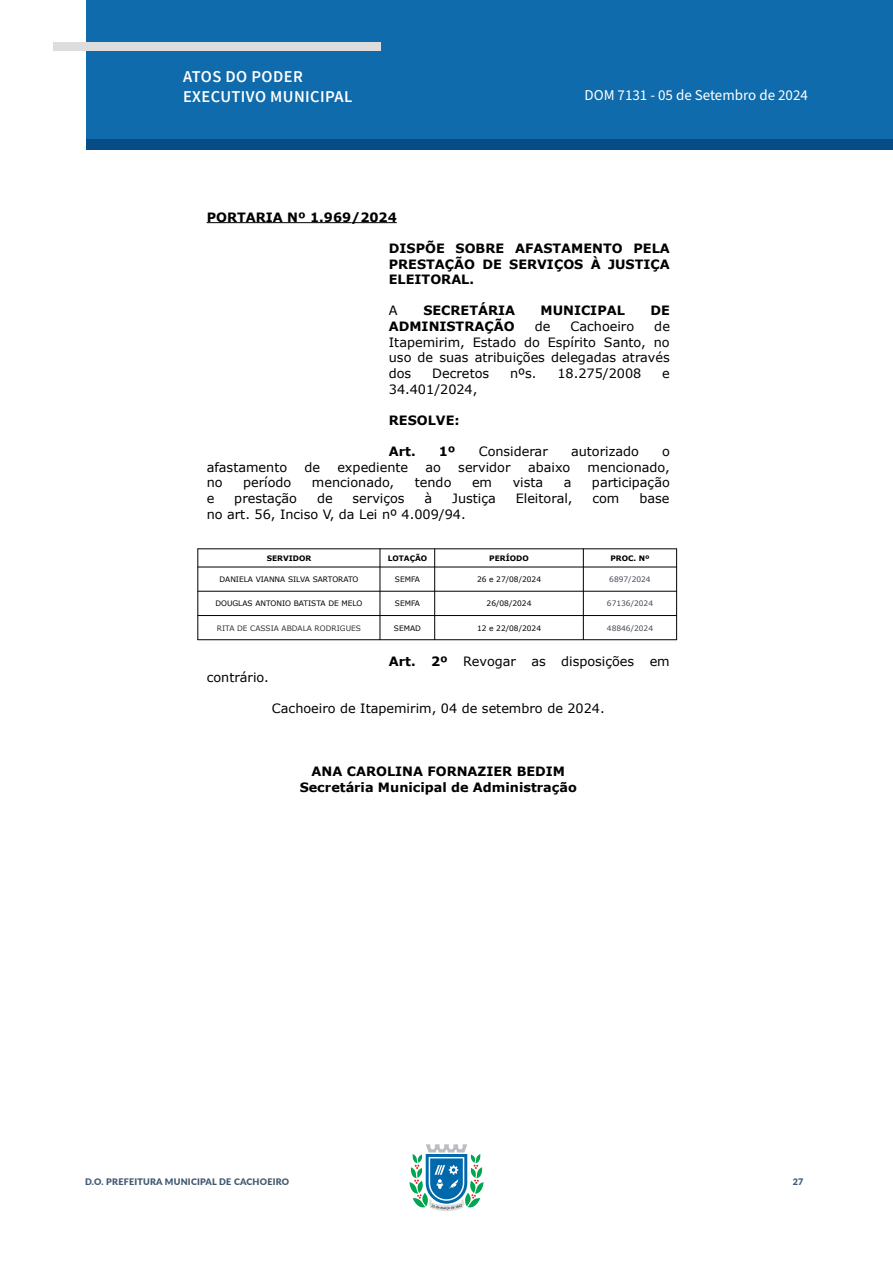
<style>
.page{position:relative;width:893px;height:1263px;background:#fff}
.page>*{position:absolute;margin:0;border:0;box-sizing:border-box;transform-origin:0 0}
.t1{font:600 16.5px/19.8px "Source Sans Pro";letter-spacing:.025em;color:#fff}
.t2{font:15px "Source Sans Pro";color:#fff}
.t3{font:12.9px/15.6px "Verdana";color:#000;text-align:justify}
.t4{font:700 12.9px/15.6px "Verdana";color:#000;text-align:justify}
.t5{font:900 9px "Lato";letter-spacing:.025em;color:#405970}
.t6{font:7.5px "Verdana";color:#000}
.t7{font:700 7.5px "Verdana";color:#000}
.t8{font:7.5px "Verdana";letter-spacing:.005em;color:#434a54}
.t9{font:7.5px "Verdana";color:#333}
.s1{font-weight:700}
</style>
<div class="page">
<svg style="left:409px;top:1144px;width:75px;height:67px"></svg>
<div style="left:86px;top:0;width:807px;height:140px;background:#0f6bab"></div>
<div style="left:87px;top:140px;width:806px;height:10px;background:#084c86"></div>
<div style="left:53px;top:42px;width:328px;height:9px;background:#ddd"></div>
<hr style="left:207px;top:222px;width:144px;height:1px;background:#000">
<hr style="left:351px;top:222px;width:46px;height:1px;background:#000">
<hr style="left:198px;top:548px;width:479px;height:1px;background:#000">
<hr style="left:198px;top:567px;width:479px;height:1px;background:#000">
<hr style="left:198px;top:591px;width:479px;height:1px;background:#000">
<hr style="left:198px;top:615px;width:479px;height:1px;background:#000">
<hr style="left:198px;top:639px;width:479px;height:1px;background:#000">
<hr style="left:198px;top:548px;width:1px;height:92px;background:#000">
<hr style="left:380px;top:548px;width:1px;height:92px;background:#000">
<hr style="left:434px;top:548px;width:1px;height:92px;background:#000">
<hr style="left:583px;top:548px;width:1px;height:92px;background:#000">
<hr style="left:676px;top:548px;width:1px;height:92px;background:#000">
<p class="t1" style="left:183px;top:67px;width:171px">ATOS DO PODER<br>EXECUTIVO MUNICIPAL</p>
<p class="t2" style="left:584px;top:85px;width:225px">DOM 7131 - 05 de Setembro de 2024</p>
<p class="t4" style="left:207px;top:209px;width:192px">PORTARIA Nº 1.969 /2024</p>
<p class="t4" style="left:389px;top:240px;width:282px">DISPÕE SOBRE AFASTAMENTO PELA PRESTAÇÃO DE SERVIÇOS À JUSTIÇA ELEITORAL.</p>
<p class="t3" style="left:389px;top:304px;width:10px">A</p>
<p class="t4" style="left:423px;top:302px;width:93px">SECRETÁRIA</p>
<p class="t4" style="left:541px;top:302px;width:86px">MUNICIPAL</p>
<p class="t4" style="left:650px;top:302px;width:21px">DE</p>
<p class="t4" style="left:389px;top:318px;width:127px">ADMINISTRAÇÃO</p>
<p class="t3" style="left:535px;top:319px;width:17px">de</p>
<p class="t3" style="left:571px;top:319px;width:65px">Cachoeiro</p>
<p class="t3" style="left:389px;top:319px;width:283px;text-indent:265px">de Itapemirim, Estado do Espírito Santo, no uso de suas atribuições delegadas através dos</p>
<p class="t3" style="left:432px;top:366px;width:58px">Decretos</p>
<p class="t3" style="left:510px;top:366px;width:28px">nºs.</p>
<p class="t3" style="left:557px;top:366px;width:85px">18.275/2008</p>
<p class="t3" style="left:662px;top:366px;width:9px">e</p>
<p class="t3" style="left:389px;top:382px;width:90px">34.401/2024,</p>
<p class="t4" style="left:389px;top:412px;width:72px">RESOLVE:</p>
<p class="t4" style="left:389px;top:443px;width:28px">Art.</p>
<p class="t4" style="left:439px;top:443px;width:18px">1º</p>
<p class="t3" style="left:479px;top:444px;width:71px">Considerar</p>
<p class="t3" style="left:571px;top:444px;width:69px">autorizado</p>
<p class="t3" style="left:662px;top:444px;width:9px">o</p>
<p class="t3" style="left:207px;top:460px;width:82px">afastamento</p>
<p class="t3" style="left:305px;top:460px;width:17px">de</p>
<p class="t3" style="left:337px;top:460px;width:72px">expediente</p>
<p class="t3" style="left:426px;top:460px;width:17px">ao</p>
<p class="t3" style="left:458px;top:460px;width:54px">servidor</p>
<p class="t3" style="left:528px;top:460px;width:44px">abaixo</p>
<p class="t3" style="left:588px;top:460px;width:84px">mencionado,</p>
<p class="t3" style="left:207px;top:476px;width:17px">no</p>
<p class="t3" style="left:243px;top:476px;width:50px">período</p>
<p class="t3" style="left:312px;top:476px;width:84px">mencionado,</p>
<p class="t3" style="left:415px;top:476px;width:38px">tendo</p>
<p class="t3" style="left:472px;top:476px;width:22px">em</p>
<p class="t3" style="left:513px;top:476px;width:32px">vista</p>
<p class="t3" style="left:564px;top:476px;width:9px">a</p>
<p class="t3" style="left:592px;top:476px;width:79px">participação</p>
<p class="t3" style="left:207px;top:491px;width:9px">e</p>
<p class="t3" style="left:234px;top:491px;width:64px">prestação</p>
<p class="t3" style="left:317px;top:491px;width:17px">de</p>
<p class="t3" style="left:353px;top:491px;width:54px">serviços</p>
<p class="t3" style="left:425px;top:491px;width:9px">à</p>
<p class="t3" style="left:452px;top:491px;width:45px">Justiça</p>
<p class="t3" style="left:516px;top:491px;width:58px">Eleitoral,</p>
<p class="t3" style="left:592px;top:491px;width:28px">com</p>
<p class="t3" style="left:639px;top:491px;width:32px">base</p>
<p class="t3" style="left:207px;top:507px;width:260px">no art. 56, Inciso V, da Lei nº 4.009/94.</p>
<p class="t7" style="left:267px;top:553px;width:46px">SERVIDOR</p>
<p class="t7" style="left:388px;top:553px;width:41px">LOTAÇÃO</p>
<p class="t7" style="left:489px;top:553px;width:41px">PERÍODO</p>
<p class="t7" style="left:610px;top:553px;width:41px">PROC. Nº</p>
<p class="t6" style="left:219px;top:576px;width:141px">DANIELA VIANNA SILVA SARTORATO</p>
<p class="t6" style="left:395px;top:576px;width:27px">SEMFA</p>
<p class="t6" style="left:477px;top:576px;width:66px">26 e 27/08/2024</p>
<p class="t8" style="left:609px;top:576px;width:43px">6897/2024</p>
<p class="t6" style="left:215px;top:600px;width:149px">DOUGLAS ANTONIO BATISTA DE MELO</p>
<p class="t6" style="left:395px;top:600px;width:27px">SEMFA</p>
<p class="t6" style="left:487px;top:600px;width:46px">26/08/2024</p>
<p class="t8" style="left:607px;top:600px;width:48px">67136/2024</p>
<p class="t9" style="left:217px;top:624px;width:146px">RITA DE CASSIA ABDALA RODRIGUES</p>
<p class="t6" style="left:394px;top:624px;width:29px">SEMAD</p>
<p class="t6" style="left:477px;top:624px;width:66px">12 e 22/08/2024</p>
<p class="t8" style="left:607px;top:624px;width:48px">48846/2024</p>
<p class="t3" style="left:389px;top:655px;width:282px"><span class="s1">Art. 2º</span> Revogar as disposições em</p>
<p class="t3" style="left:207px;top:670px;width:64px">contrário.</p>
<p class="t3" style="left:272px;top:702px;width:334px">Cachoeiro de Itapemirim, 04 de setembro de 2024.</p>
<p class="t4" style="left:300px;top:763px;width:279px;text-align:center">ANA CAROLINA FORNAZIER BEDIM<br>Secretária Municipal de Administração</p>
<p class="t5" style="left:85px;top:1175px;width:206px">D.O. PREFEITURA MUNICIPAL DE CACHOEIRO</p>
<p class="t5" style="left:793px;top:1175px;width:12px">27</p>
</div>
